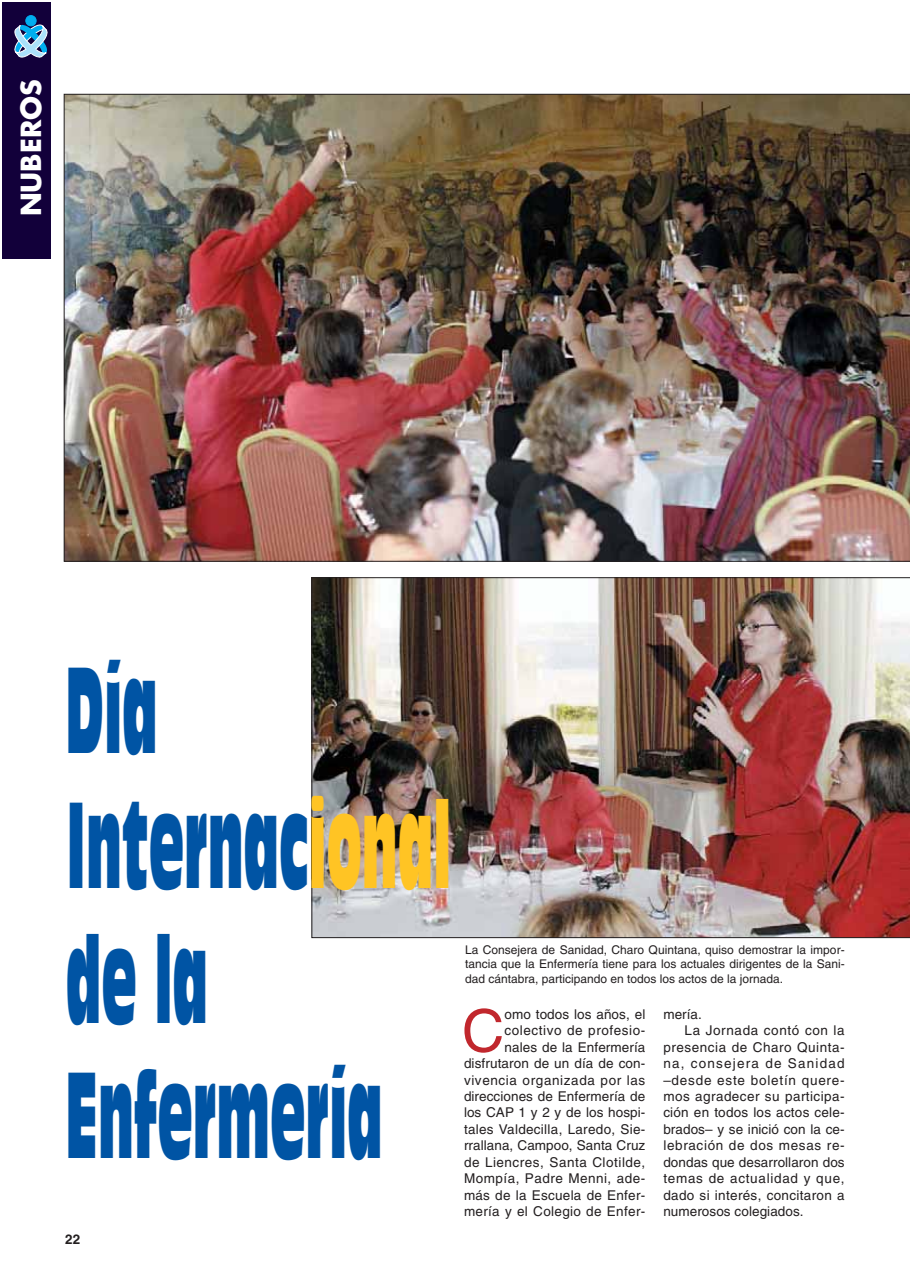
<style>
.page{position:relative;width:910px;height:1280px;background:#fff}
.page>*{position:absolute;margin:0;border:0;box-sizing:border-box;transform-origin:0 0}
.t1{font:120px/135px "Antique Olive Compact";color:#0054a4;scale:.38 1}
.t2{font:58.65px "Helvetica";color:#c1272d}
.t3{font:700 27px "Futura";color:#fff}
.t4{font:13.5px/16.5px "Helvetica";letter-spacing:.025em;color:#231f20;text-align:right}
.t5{font:13.5px "Helvetica";letter-spacing:.005em;color:#231f20}
.t6{font:13.5px "Helvetica";letter-spacing:.06em;color:#231f20}
.t7{font:13.5px "Helvetica";letter-spacing:.05em;color:#231f20}
.t8{font:13.5px "Helvetica";letter-spacing:.055em;color:#231f20}
.t9{font:13.5px "Helvetica";letter-spacing:.09em;color:#231f20}
.t10{font:13.5px "Helvetica";letter-spacing:.045em;color:#231f20}
.t11{font:700 13.5px "Helvetica";color:#231f20}
.t12{font:12px/14.4px "Helvetica";color:#231f20;text-align:justify}
.s1{color:#ffc424}
</style>
<div class="page">
<div style="left:2px;top:2px;width:49px;height:257px;background:#12003a"></div>
<div style="left:26px;top:15px;width:10px;height:11px;background:#00aeef;border:1px solid #00aeef;border-radius:50%"></div>
<svg style="left:14px;top:21px;width:34px;height:37px"></svg>
<img style="left:64px;top:94px;width:846px;height:468px">
<img style="left:311px;top:577px;width:599px;height:361px">
<h3 class="t3" style="left:19px;top:216px;width:138px;rotate:-90deg">NUBEROS</h3>
<h1 class="t1" style="left:66px;top:648px;width:1015px">Día<br>Internac<span class="s1">ional </span>de la<br>Enfermería</h1>
<p class="t11" style="left:65px;top:1234px;width:17px">22</p>
<p class="t12" style="left:465px;top:944px;width:381px">La Consejera de Sanidad, Charo Quintana, quiso demostrar la impor&shy;tancia que la Enfermería tiene para los actuales dirigentes de la Sani&shy;dad cántabra, participando en todos los actos de la jornada.</p>
<h2 class="t2" style="left:462px;top:1009px;width:44px">C</h2>
<p class="t4" style="left:464px;top:1007px;width:183px">omo todos los años, el colectivo de profesio-<br>nales de la Enfermería disfrutaron de un día de con&shy;vivencia organizada por las direcciones de Enfermería de los CAP 1 y 2 y de los hospi&shy;tales Valdecilla, Laredo, Sie&shy;rrallana, Campoo, Santa Cruz de Liencres, Santa Clotilde,<br>Mompía, Padre Menni, ade&shy;más de la Escuela de Enfer&shy;mería y el Colegio de Enfer-</p>
<p class="t4" style="left:663px;top:1007px;width:40px">mería.</p>
<p class="t10" style="left:685px;top:1025px;width:162px">La Jornada contó con la</p>
<p class="t4" style="left:663px;top:1040px;width:183px">presencia de Charo Quinta-</p>
<p class="t9" style="left:663px;top:1058px;width:183px">na, consejera de Sanidad</p>
<p class="t6" style="left:663px;top:1075px;width:183px">–desde este boletín quere-</p>
<p class="t4" style="left:663px;top:1089px;width:183px">mos agradecer su participa-</p>
<p class="t4" style="left:663px;top:1106px;width:183px">ción en todos los actos cele-</p>
<p class="t5" style="left:663px;top:1124px;width:183px">brados– y se inició con la ce-</p>
<p class="t7" style="left:663px;top:1141px;width:183px">lebración de dos mesas re-</p>
<p class="t5" style="left:663px;top:1157px;width:183px">dondas que desarrollaron dos</p>
<p class="t8" style="left:663px;top:1174px;width:183px">temas de actualidad y que,</p>
<p class="t4" style="left:663px;top:1188px;width:183px">dado si interés, concitaron a</p>
<p class="t5" style="left:663px;top:1206px;width:142px">numerosos colegiados.</p>
</div>
